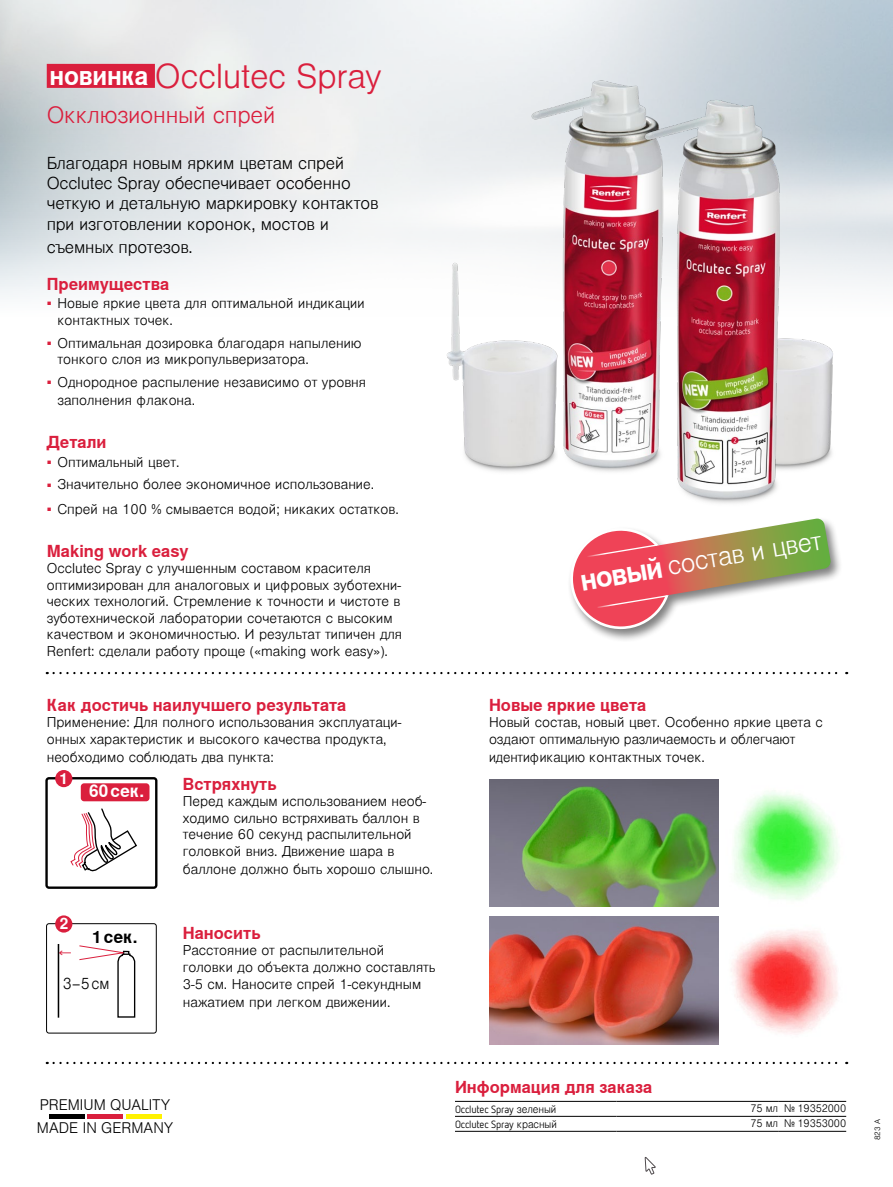
<style>
.page{position:relative;width:893px;height:1187px;background:#fff}
.page>*{position:absolute;margin:0;border:0;box-sizing:border-box;transform-origin:0 0}
.t1{font:300 33px "Nimbus Sans Global";letter-spacing:-.01em;color:#da1f3d}
.t2{font:300 25.5px "Nimbus Sans Global";color:#fff}
.t3{font:300 22.5px "Nimbus Sans Global";letter-spacing:-.01em;color:#da1f3d}
.t4{font:700 17.1px "Nimbus Sans Global";color:#fff}
.t5{font:700 17.1px "Nimbus Sans Global";color:#000}
.t6{font:300 16.5px/20.2px "Nimbus Sans Global";letter-spacing:-.01em;color:#000}
.t7{font:700 16.5px "Nimbus Sans Global";color:#da1f3d}
.t8{font:300 15.45px "Nimbus Sans Global";color:#000;scale:.95 1}
.t9{font:700 15.45px "Nimbus Sans Global";color:#fff}
.t10{font:300 14.7px/23.4px "Nimbus Sans Global";letter-spacing:.005em;color:#000}
.t11{font:300 13.5px/16.5px "Nimbus Sans Global";color:#000}
.t12{font:300 13.2px "Nimbus Sans Global";color:#da1f3d;scale:1.25 1}
.t13{font:10.5px "Netto Pro";letter-spacing:-.01em;color:#000;scale:.96 1}
.t14{font:300 10.5px "Nimbus Sans Global";letter-spacing:-.01em;color:#000;scale:.96 1}
.t15{font:300 7.5px "Nimbus Sans Global";color:#000}
.s1{font-weight:700;font-size:25.5px;color:#fff}
.s2{font-weight:700;font-size:28.5px}
.s3{font-family:"Nimbus Sans Global";font-weight:300}
</style>
<div class="page">
<svg style="left:644px;top:1157px;width:12px;height:18px"></svg>
<div style="left:47px;top:64px;width:108px;height:24px;background:#da1f3d"></div>
<hr style="left:455px;top:1100px;width:162px;height:1px;background:#000">
<hr style="left:617px;top:1100px;width:161px;height:1px;background:#000">
<hr style="left:778px;top:1100px;width:68px;height:1px;background:#000">
<hr style="left:455px;top:1115px;width:162px;height:1px;background:#000">
<hr style="left:455px;top:1130px;width:162px;height:1px;background:#000">
<hr style="left:617px;top:1115px;width:161px;height:1px;background:#000">
<hr style="left:617px;top:1130px;width:161px;height:1px;background:#000">
<hr style="left:778px;top:1115px;width:68px;height:1px;background:#000">
<hr style="left:778px;top:1130px;width:68px;height:1px;background:#000">
<div style="left:49px;top:1113px;width:36px;height:5px;background:#000"></div>
<div style="left:88px;top:1113px;width:35px;height:5px;background:#da1f3d"></div>
<div style="left:126px;top:1113px;width:35px;height:5px;background:#fff200"></div>
<img style="left:423px;top:230px;width:101px;height:242px">
<img style="left:524px;top:35px;width:275px;height:437px">
<img style="left:805px;top:339px;width:29px;height:130px">
<img style="left:639px;top:54px;width:166px;height:450px">
<div style="left:45px;top:777px;width:112px;height:111px;border:2px solid #000;border-radius:2px"></div>
<svg style="left:70px;top:808px;width:67px;height:64px"></svg>
<div style="left:81px;top:783px;width:68px;height:18px;background:#da1f3d;border-radius:3px"></div>
<div style="left:55px;top:770px;width:17px;height:17px;background:#da1f3d;border-radius:50%"></div>
<div style="left:46px;top:923px;width:111px;height:110px;border:1px solid #000;border-radius:2px"></div>
<hr style="left:58px;top:943px;width:1px;height:74px;background:#000">
<svg style="left:79px;top:945px;width:57px;height:73px"></svg>
<div style="left:55px;top:915px;width:17px;height:17px;background:#da1f3d;border-radius:50%"></div>
<img style="left:731px;top:930px;width:107px;height:104px">
<img style="left:489px;top:779px;width:350px;height:127px">
<img style="left:489px;top:916px;width:230px;height:127px">
<div style="left:567px;top:517px;width:276px;height:126px;background:#000;opacity:.5"></div>
<svg style="left:569px;top:518px;width:262px;height:112px"></svg>
<svg style="left:54px;top:1061px;width:793px;height:2px"></svg>
<svg style="left:54px;top:672px;width:793px;height:2px"></svg>
<h1 class="t1" style="left:50px;top:57px;width:333px"><span class="s1">новинка</span> Occlutec Spray</h1>
<h3 class="t3" style="left:47px;top:102px;width:230px">Окклюзионный спрей</h3>
<p class="t6" style="left:47px;top:153px;width:333px">Благодаря новым ярким цветам спрей Occlutec Spray обеспечивает особенно четкую и детальную маркировку контактов при изготовлении коронок, мостов и</p>
<p class="t6" style="left:47px;top:237px;width:148px">съемных протезов.</p>
<p class="t7" style="left:47px;top:274px;width:124px">Преимущества</p>
<p class="t11" style="left:57px;top:295px;width:309px;text-indent:-11px"><sup>■</sup> Новые яркие цвета для оптимальной индикации контактных точек.</p>
<p class="t11" style="left:57px;top:334px;width:306px;text-indent:-11px"><sup>■</sup> Оптимальная дозировка благодаря напылению тонкого слоя из микропульверизатора.</p>
<p class="t11" style="left:57px;top:373px;width:310px;line-height:18px;text-indent:-11px"><sup>■</sup> Однородное распыление независимо от уровня заполнения флакона.</p>
<p class="t7" style="left:47px;top:432px;width:61px">Детали</p>
<p class="t11" style="left:47px;top:453px;width:134px"><sup>■</sup> Оптимальный цвет.</p>
<p class="t11" style="left:47px;top:476px;width:329px"><sup>■</sup> Значительно более экономичное использование.</p>
<p class="t11" style="left:47px;top:501px;width:354px"><sup>■</sup> Спрей на 100 % смывается водой; никаких остатков.</p>
<p class="t7" style="left:47px;top:541px;width:143px">Making work easy</p>
<p class="t11" style="left:47px;top:560px;width:357px">Occlutec Spray с улучшенным составом красителя оптимизирован для аналоговых и цифровых зуботехни&shy;ческих технологий. Стремление к точности и чистоте в зуботехнической лаборатории сочетаются с высоким качеством и экономичностью. И результат типичен для Renfert: сделали работу проще («making work easy»).</p>
<p class="t7" style="left:47px;top:695px;width:301px">Как достичь наилучшего результата</p>
<p class="t11" style="left:47px;top:714px;width:356px">Применение: Для полного использования эксплуатаци&shy;онных характеристик и высокого качества продукта,</p>
<p class="t11" style="left:47px;top:748px;width:229px">необходимо соблюдать два пункта:</p>
<p class="t9" style="left:59px;top:769px;width:10px">1</p>
<p class="t4" style="left:89px;top:781px;width:56px">60 сек.</p>
<p class="t9" style="left:60px;top:914px;width:10px">2</p>
<p class="t12" style="left:57px;top:944px;width:15px">←</p>
<p class="t5" style="left:92px;top:926px;width:47px">1 сек.</p>
<p class="t8" style="left:63px;top:974px;width:51px">3–5 см</p>
<p class="t7" style="left:183px;top:774px;width:95px">Встряхнуть</p>
<p class="t11" style="left:183px;top:793px;width:245px">Перед каждым использованием необ&shy;ходимо сильно встряхивать баллон в течение 60 секунд распылительной головкой вниз. Движение шара в</p>
<p class="t11" style="left:183px;top:860px;width:252px">баллоне должно быть хорошо слышно.</p>
<p class="t7" style="left:183px;top:923px;width:79px">Наносить</p>
<p class="t11" style="left:183px;top:942px;width:254px">Расстояние от распылительной головки до объекта должно составлять<br>3-5 см. Наносите спрей 1-секундным</p>
<p class="t11" style="left:183px;top:993px;width:209px">нажатием при легком движении.</p>
<h2 class="t2" style="left:578px;top:567px;width:246px;rotate:-10deg"><span class="s2">новый</span> состав и цвет</h2>
<p class="t7" style="left:489px;top:695px;width:159px">Новые яркие цвета</p>
<p class="t11" style="left:489px;top:714px;width:335px">Новый состав, новый цвет. Особенно яркие цвета с оздают оптимальную различаемость и облегчают</p>
<p class="t11" style="left:489px;top:748px;width:217px">идентификацию контактных точек.</p>
<p class="t10" style="left:37px;top:1092px;width:138px">PREMIUM QUALITY<br>MADE IN GERMANY</p>
<p class="t7" style="left:455px;top:1077px;width:199px">Информация для заказа</p>
<p class="t13" style="left:455px;top:1102px;width:107px">Occlutec Spray <span class="s3">зеленый</span></p>
<p class="t14" style="left:750px;top:1102px;width:101px">75 мл № 19352000</p>
<p class="t13" style="left:455px;top:1117px;width:108px">Occlutec Spray <span class="s3">красный</span></p>
<p class="t14" style="left:750px;top:1117px;width:101px">75 мл № 19353000</p>
<p class="t15" style="left:873px;top:1140px;width:23px;rotate:-90deg">823 A</p>
</div>
